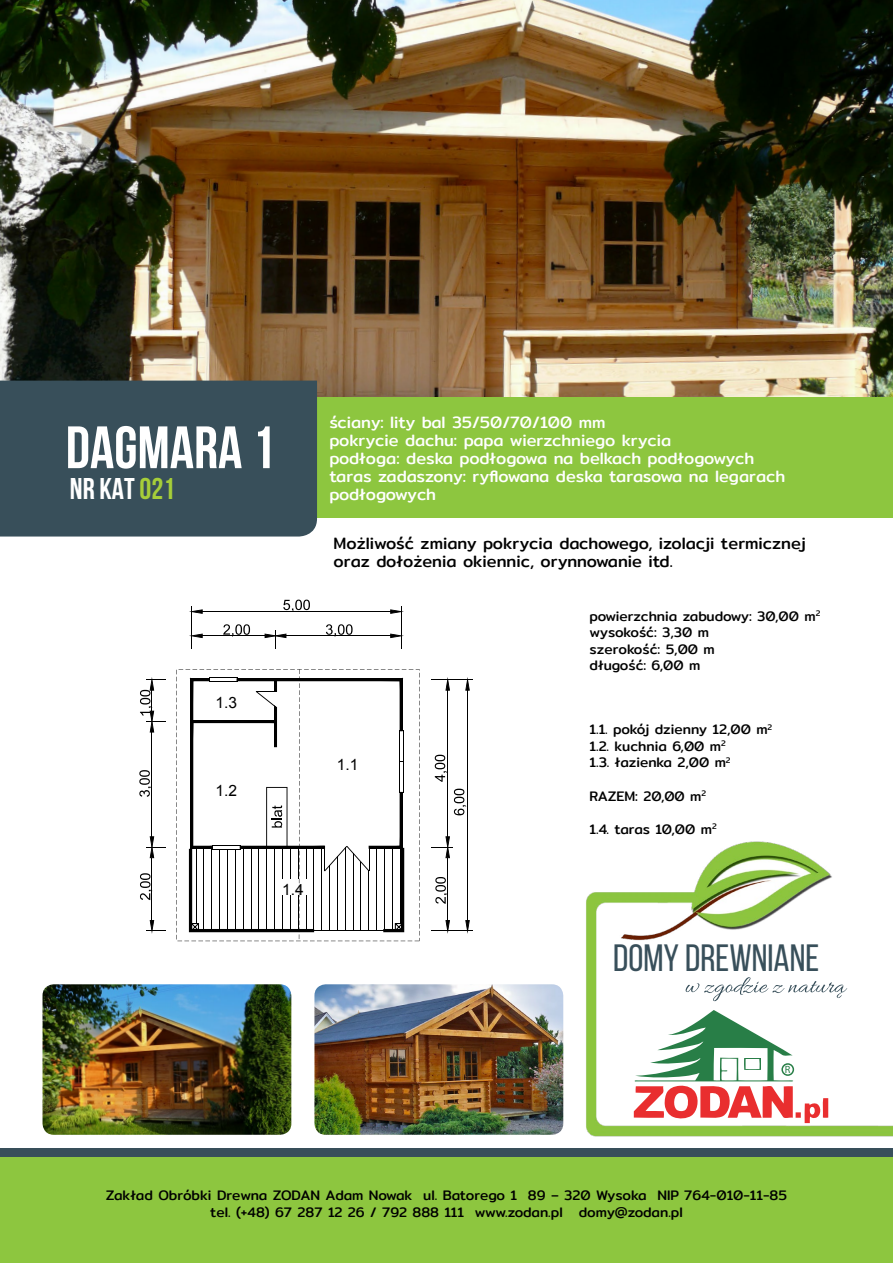
<style>
.page{position:relative;width:893px;height:1263px;background:#fff}
.page>*{position:absolute;margin:0;border:0;box-sizing:border-box;transform-origin:0 0}
.t1{font:700 59.7px "Bebas Neue";color:#fff}
.t2{font:38.1px "Bebas Neue";color:#384f5a}
.t3{font:700 30px "Bebas Neue";color:#fff}
.t4{font:16.5px/18px "Mitr";color:#fff}
.t5{font:16.5px/18px "Mitr";color:#000}
.t6{font:15.6px "Arial";color:#000}
.t7{font:13.8px/16.6px "Mitr";color:#000}
.t8{font:10.5px "Myriad Pro";color:#287e47}
.s1{color:#a6ce39}
</style>
<div class="page">
<svg style="left:283px;top:600px;width:27px;height:11px"></svg>
<svg style="left:223px;top:624px;width:27px;height:13px"></svg>
<svg style="left:326px;top:624px;width:27px;height:13px"></svg>
<svg style="left:140px;top:873px;width:11px;height:27px"></svg>
<svg style="left:139px;top:770px;width:12px;height:27px"></svg>
<svg style="left:435px;top:877px;width:12px;height:27px"></svg>
<svg style="left:435px;top:755px;width:12px;height:27px"></svg>
<svg style="left:454px;top:789px;width:12px;height:26px"></svg>
<svg style="left:189px;top:609px;width:14px;height:5px"></svg>
<svg style="left:390px;top:609px;width:14px;height:5px"></svg>
<hr style="left:202px;top:611px;width:189px;height:1px;background:#000">
<hr style="left:401px;top:606px;width:1px;height:43px;background:#000">
<hr style="left:191px;top:606px;width:1px;height:43px;background:#000">
<svg style="left:189px;top:633px;width:14px;height:5px"></svg>
<hr style="left:202px;top:635px;width:63px;height:1px;background:#000">
<svg style="left:390px;top:633px;width:14px;height:5px"></svg>
<hr style="left:286px;top:635px;width:105px;height:1px;background:#000">
<svg style="left:265px;top:631px;width:21px;height:18px"></svg>
<svg style="left:445px;top:677px;width:5px;height:14px"></svg>
<hr style="left:447px;top:690px;width:1px;height:147px;background:#000">
<svg style="left:445px;top:920px;width:5px;height:14px"></svg>
<hr style="left:447px;top:858px;width:1px;height:62px;background:#000">
<svg style="left:431px;top:836px;width:22px;height:22px"></svg>
<svg style="left:465px;top:677px;width:5px;height:14px"></svg>
<svg style="left:465px;top:920px;width:5px;height:14px"></svg>
<hr style="left:467px;top:690px;width:1px;height:230px;background:#000">
<hr style="left:431px;top:930px;width:42px;height:1px;background:#000">
<hr style="left:431px;top:679px;width:42px;height:1px;background:#000">
<hr style="left:151px;top:732px;width:1px;height:105px;background:#000">
<svg style="left:140px;top:677px;width:26px;height:55px"></svg>
<hr style="left:151px;top:858px;width:1px;height:62px;background:#000">
<svg style="left:147px;top:836px;width:19px;height:22px"></svg>
<svg style="left:147px;top:920px;width:19px;height:14px"></svg>
<svg style="left:176px;top:669px;width:243px;height:272px"></svg>
<svg style="left:189px;top:669px;width:215px;height:270px"></svg>
<img style="left:0;top:0;width:893px;height:398px">
<img style="left:586px;top:841px;width:307px;height:296px">
<div style="left:0;top:1148px;width:893px;height:115px;background:#8dc63f"></div>
<div style="left:0;top:398px;width:893px;height:120px;background:#8dc63f"></div>
<div style="left:0;top:381px;width:317px;height:155px;background:#384f5a"></div>
<img style="left:314px;top:984px;width:249px;height:151px">
<img style="left:43px;top:984px;width:248px;height:151px">
<svg style="left:686px;top:977px;width:161px;height:24px"></svg>
<svg style="left:634px;top:1010px;width:194px;height:113px"></svg>
<div style="left:782px;top:1064px;width:11px;height:11px;background:#fff;border-radius:50%"></div>
<div style="left:781px;top:1063px;width:13px;height:13px;border:2px solid #287e47;border-radius:50%"></div>
<div style="left:0;top:1148px;width:893px;height:9px;background:#384f5a"></div>
<h1 class="t1" style="left:66px;top:415px;width:211px">DAGMARA 1</h1>
<h3 class="t3" style="left:70px;top:472px;width:107px">nR KAT <span class="s1">021</span></h3>
<p class="t6" style="left:216px;top:692px;width:23px">1.3</p>
<p class="t6" style="left:216px;top:781px;width:23px">1.2</p>
<p class="t6" style="left:282px;top:879px;width:23px">1.4</p>
<p class="t4" style="left:329px;top:413px;width:457px">ściany: lity bal 35/50/70/100 mm<br>pokrycie dachu: papa wierzchniego krycia<br>podłoga: deska podłogowa na belkach podłogowych taras zadaszony: ryflowana deska tarasowa na legarach podłogowych</p>
<p class="t5" style="left:334px;top:534px;width:474px">Możliwość zmiany pokrycia dachowego, izolacji termicznej oraz dołożenia okiennic, orynnowanie itd.</p>
<p class="t6" style="left:337px;top:754px;width:23px">1.1</p>
<p class="t7" style="left:590px;top:607px;width:232px">powierzchnia zabudowy: 30,00 m<sup>2 </sup>wysokość: 3,30 m<br>szerokość: 5,00 m<br>długość: 6,00 m</p>
<p class="t7" style="left:590px;top:721px;width:184px">1.1. pokój dzienny 12,00 m<sup>2<br></sup>1.2. kuchnia 6,00 m<sup>2<br></sup>1.3. łazienka 2,00 m<sup>2</sup></p>
<p class="t7" style="left:590px;top:787px;width:118px">RAZEM: 20,00 m<sup>2</sup></p>
<p class="t7" style="left:590px;top:821px;width:129px">1.4. taras 10,00 m<sup>2</sup></p>
<h2 class="t2" style="left:613px;top:937px;width:207px">DOMY DREWNIANE</h2>
<p class="t8" style="left:785px;top:1063px;width:7px">R</p>
<p class="t7" style="left:106px;top:1187px;width:682px;text-align:center">Zakład Obróbki Drewna ZODAN Adam Nowak ul. Batorego 1 89 – 320 Wysoka NIP 764-010-11-85 tel. (+48) 67 287 12 26 / 792 888 111 www.zodan.pl domy@zodan.pl</p>
</div>
